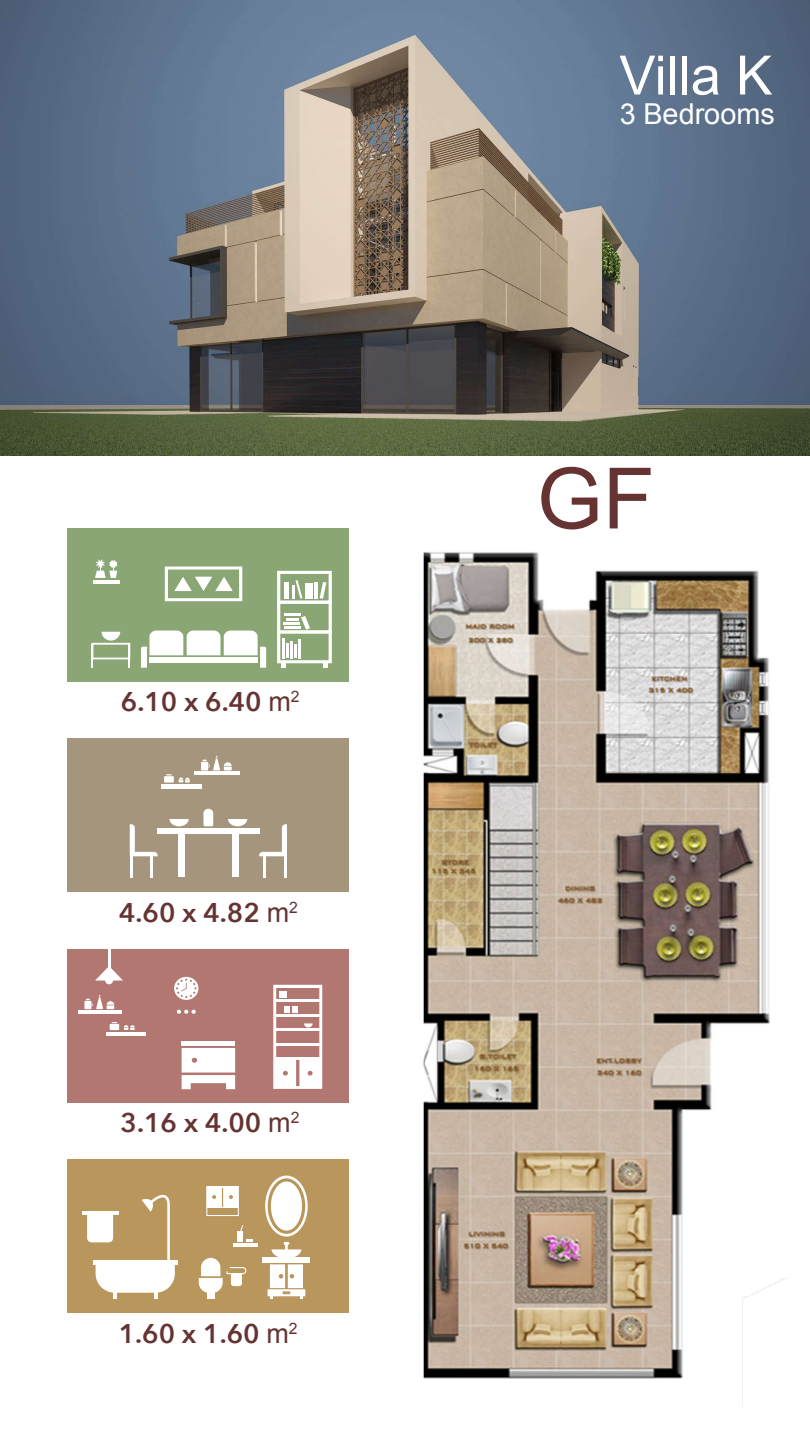
<style>
.page{position:relative;width:810px;height:1440px;background:#fff}
.page>*{position:absolute;margin:0;border:0;box-sizing:border-box;transform-origin:0 0}
.t1{font:84.75px "Arial";color:#633}
.t2{font:54.3px "Arial";color:#fff}
.t3{font:28.8px "Arial";color:#fff}
.t4{font:600 27px "Avenir Next";color:#633}
.s1{font-family:"Arial";font-weight:400}
</style>
<div class="page">
<img style="left:0;top:0;width:810px;height:456px">
<img style="left:424px;top:552px;width:364px;height:855px">
<div style="left:68px;top:738px;width:281px;height:154px;background:#a6957d"></div>
<hr style="left:151px;top:854px;width:2px;height:23px;background:#fff">
<hr style="left:130px;top:854px;width:2px;height:23px;background:#fff">
<svg style="left:130px;top:824px;width:28px;height:32px"></svg>
<hr style="left:264px;top:854px;width:2px;height:23px;background:#fff">
<hr style="left:284px;top:854px;width:3px;height:23px;background:#fff">
<svg style="left:259px;top:824px;width:28px;height:32px"></svg>
<div style="left:157px;top:828px;width:103px;height:6px;background:#fff"></div>
<div style="left:178px;top:832px;width:7px;height:45px;background:#fff"></div>
<div style="left:232px;top:832px;width:6px;height:45px;background:#fff"></div>
<svg style="left:169px;top:819px;width:20px;height:7px"></svg>
<svg style="left:228px;top:819px;width:19px;height:7px"></svg>
<svg style="left:203px;top:809px;width:10px;height:17px"></svg>
<div style="left:161px;top:784px;width:41px;height:5px;background:#fff"></div>
<div style="left:164px;top:776px;width:10px;height:7px;background:#fff"></div>
<svg style="left:179px;top:778px;width:11px;height:5px"></svg>
<hr style="left:195px;top:772px;width:45px;height:3px;background:#fff">
<div style="left:201px;top:762px;width:7px;height:8px;background:#fff"></div>
<svg style="left:203px;top:756px;width:29px;height:14px"></svg>
<div style="left:68px;top:528px;width:281px;height:154px;background:#8aa674"></div>
<hr style="left:93px;top:580px;width:26px;height:4px;background:#fff">
<svg style="left:95px;top:559px;width:22px;height:19px"></svg>
<hr style="left:91px;top:644px;width:2px;height:24px;background:#fff">
<hr style="left:128px;top:644px;width:2px;height:24px;background:#fff">
<svg style="left:91px;top:632px;width:39px;height:27px"></svg>
<svg style="left:277px;top:571px;width:55px;height:97px"></svg>
<svg style="left:141px;top:631px;width:125px;height:37px"></svg>
<svg style="left:165px;top:567px;width:77px;height:34px"></svg>
<div style="left:68px;top:949px;width:281px;height:153px;background:#b37772"></div>
<div style="left:182px;top:1041px;width:53px;height:5px;background:#fff"></div>
<svg style="left:182px;top:1048px;width:53px;height:41px;background:#f2e8e7"></svg>
<hr style="left:106px;top:1032px;width:40px;height:4px;background:#fff">
<div style="left:110px;top:1024px;width:9px;height:6px;background:#fff"></div>
<svg style="left:124px;top:1025px;width:11px;height:5px"></svg>
<hr style="left:78px;top:1010px;width:44px;height:4px;background:#fff">
<div style="left:84px;top:1001px;width:7px;height:8px;background:#fff"></div>
<svg style="left:86px;top:995px;width:28px;height:14px"></svg>
<svg style="left:273px;top:985px;width:49px;height:104px"></svg>
<svg style="left:174px;top:977px;width:24px;height:23px"></svg>
<svg style="left:177px;top:1010px;width:19px;height:4px"></svg>
<hr style="left:108px;top:949px;width:2px;height:20px;background:#fff">
<svg style="left:95px;top:966px;width:28px;height:15px"></svg>
<div style="left:105px;top:977px;width:8px;height:7px;background:#fff;border-radius:50%"></div>
<div style="left:68px;top:1159px;width:281px;height:154px;background:#b9965b"></div>
<hr style="left:82px;top:1212px;width:36px;height:3px;background:#fff">
<hr style="left:93px;top:1261px;width:85px;height:4px;background:#fff">
<svg style="left:87px;top:1195px;width:88px;height:104px"></svg>
<div style="left:207px;top:1281px;width:8px;height:18px;background:#fff"></div>
<svg style="left:199px;top:1258px;width:47px;height:35px"></svg>
<hr style="left:233px;top:1243px;width:24px;height:3px;background:#fff">
<div style="left:237px;top:1232px;width:6px;height:10px;background:#fff"></div>
<svg style="left:238px;top:1225px;width:15px;height:17px"></svg>
<div style="left:263px;top:1258px;width:47px;height:5px;background:#fff"></div>
<svg style="left:265px;top:1176px;width:43px;height:82px"></svg>
<svg style="left:268px;top:1264px;width:37px;height:35px"></svg>
<svg style="left:206px;top:1186px;width:33px;height:30px"></svg>
<p class="t4" style="left:121px;top:684px;width:180px">6.10 x 6.40 <span class="s1">m</span><sup>2</sup></p>
<p class="t4" style="left:119px;top:895px;width:180px">4.60 x 4.82 <span class="s1">m</span><sup>2</sup></p>
<p class="t4" style="left:121px;top:1105px;width:180px">3.16 x 4.00 <span class="s1">m</span><sup>2</sup></p>
<p class="t4" style="left:119px;top:1316px;width:180px">1.60 x 1.60 <span class="s1">m</span><sup>2</sup></p>
<h2 class="t2" style="left:619px;top:55px;width:154px">Villa K</h2>
<p class="t3" style="left:619px;top:103px;width:157px">3 Bedrooms</p>
<h1 class="t1" style="left:537px;top:467px;width:119px">GF</h1>
</div>
